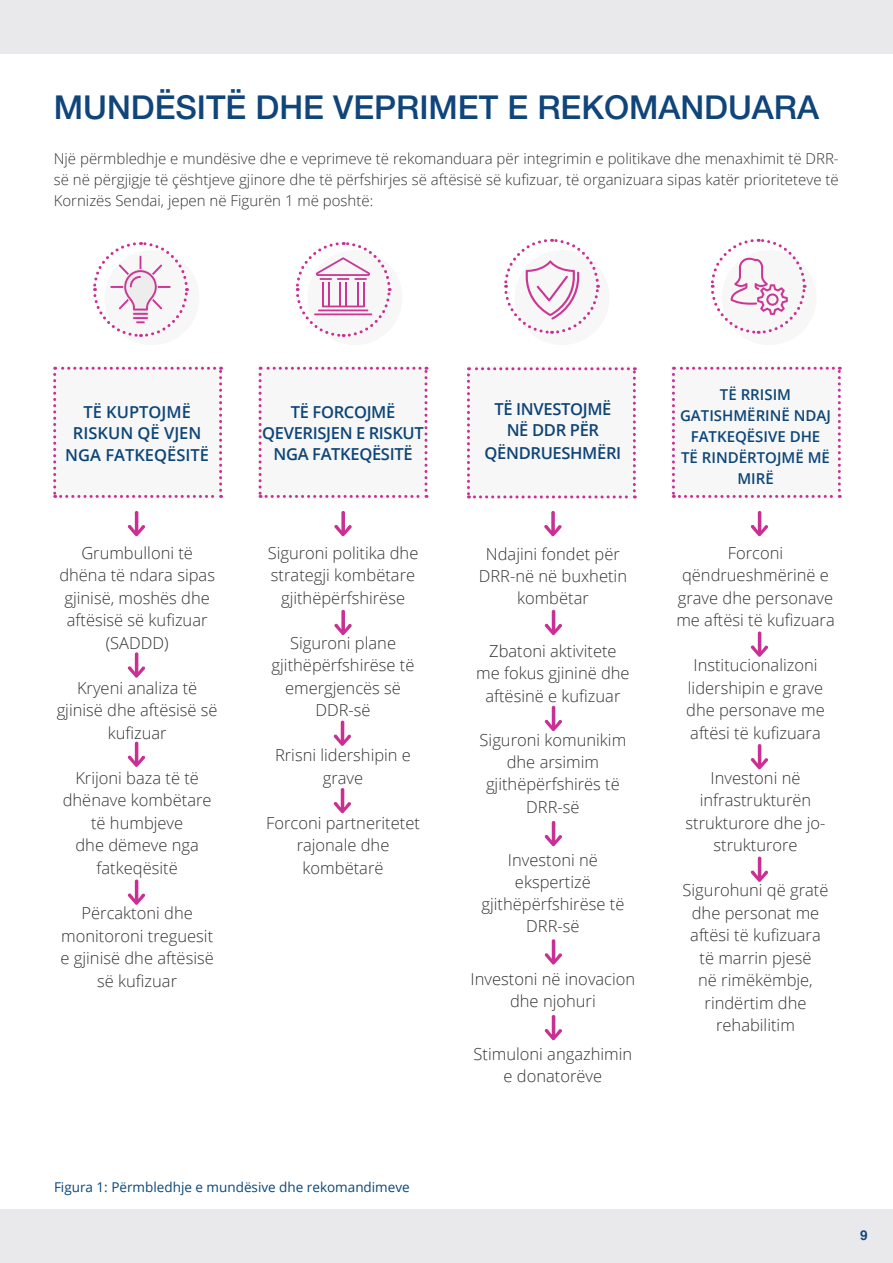
<style>
.page{position:relative;width:893px;height:1263px;background:#fff}
.page>*{position:absolute;margin:0;border:0;box-sizing:border-box;transform-origin:0 0}
.t1{font:500 33px "Helvetica Neue";color:#0f457a}
.t2{font:300 16.5px/22.5px "Open Sans";color:#323332;text-align:center}
.t3{font:600 16.5px/21px "Open Sans";letter-spacing:-.02em;color:#0d4579;text-align:center}
.t4{font:600 16.5px/21px "Open Sans";color:#0d4579;text-align:center}
.t5{font:300 15px/21px "Open Sans";color:#323332;text-align:justify}
.t6{font:600 15px/21px "Open Sans";color:#0d4579;text-align:center}
.t7{font:13.5px "Open Sans";color:#0a477a}
.t8{font:700 13.5px "Helvetica";color:#0f457a}
</style>
<div class="page">
<div style="left:0;top:1209px;width:893px;height:54px;background:#e9e9eb"></div>
<div style="left:0;top:0;width:893px;height:54px;background:#e9e9eb"></div>
<div style="left:104px;top:250px;width:95px;height:95px;background:#f6f7f6;border-radius:50%"></div>
<div style="left:515px;top:250px;width:94px;height:95px;background:#f6f7f6;border-radius:50%"></div>
<div style="left:722px;top:250px;width:95px;height:95px;background:#f6f7f6;border-radius:50%"></div>
<div style="left:307px;top:250px;width:95px;height:95px;background:#f6f7f6;border-radius:50%"></div>
<svg style="left:295px;top:242px;width:97px;height:95px"></svg>
<svg style="left:93px;top:242px;width:96px;height:95px"></svg>
<svg style="left:504px;top:238px;width:96px;height:96px"></svg>
<svg style="left:710px;top:238px;width:97px;height:96px"></svg>
<svg style="left:128px;top:511px;width:17px;height:25px"></svg>
<svg style="left:334px;top:511px;width:18px;height:25px"></svg>
<svg style="left:334px;top:610px;width:18px;height:25px"></svg>
<svg style="left:544px;top:511px;width:18px;height:25px"></svg>
<svg style="left:751px;top:511px;width:17px;height:25px"></svg>
<svg style="left:128px;top:652px;width:17px;height:26px"></svg>
<svg style="left:128px;top:742px;width:17px;height:25px"></svg>
<svg style="left:128px;top:879px;width:17px;height:26px"></svg>
<svg style="left:334px;top:721px;width:17px;height:25px"></svg>
<svg style="left:334px;top:788px;width:17px;height:25px"></svg>
<svg style="left:545px;top:610px;width:17px;height:25px"></svg>
<svg style="left:545px;top:706px;width:17px;height:25px"></svg>
<svg style="left:545px;top:939px;width:17px;height:26px"></svg>
<svg style="left:545px;top:821px;width:17px;height:25px"></svg>
<svg style="left:545px;top:1015px;width:17px;height:25px"></svg>
<svg style="left:751px;top:631px;width:17px;height:26px"></svg>
<svg style="left:751px;top:744px;width:17px;height:25px"></svg>
<svg style="left:751px;top:856px;width:17px;height:26px"></svg>
<div style="left:53px;top:367px;width:169px;height:131px;background:#f6f7f6"></div>
<div style="left:259px;top:367px;width:168px;height:131px;background:#f6f7f6"></div>
<div style="left:467px;top:367px;width:169px;height:131px;background:#f6f7f6"></div>
<div style="left:672px;top:367px;width:169px;height:131px;background:#f6f7f6"></div>
<p class="t1" style="left:54px;top:88px;width:767px">MUNDËSITË DHE VEPRIMET E REKOMANDUARA</p>
<p class="t5" style="left:54px;top:147px;width:786px">Një përmbledhje e mundësive dhe e veprimeve të rekomanduara për integrimin e politikave dhe menaxhimit të DRR&shy;së në përgjigje të çështjeve gjinore dhe të përfshirjes së aftësisë së kufizuar, të organizuara sipas katër prioriteteve të Kornizës Sendai, jepen në Figurën 1 më poshtë:</p>
<p class="t4" style="left:73px;top:401px;width:130px">TË KUPTOJMË<br>RISKUN QË VJEN</p>
<p class="t4" style="left:65px;top:445px;width:145px">NGA FATKEQËSITË</p>
<p class="t2" style="left:59px;top:541px;width:157px">Grumbulloni të dhëna të ndara sipas gjinisë, moshës dhe aftësisë së kufizuar (SADDD)</p>
<p class="t2" style="left:57px;top:676px;width:162px">Kryeni analiza të gjinisë dhe aftësisë së kufizuar</p>
<p class="t2" style="left:63px;top:766px;width:150px">Krijoni baza të të dhënave kombëtare të humbjeve<br>dhe dëmeve nga fatkeqësitë</p>
<p class="t2" style="left:61px;top:901px;width:155px">Përcaktoni dhe monitoroni treguesit e gjinisë dhe aftësisë së kufizuar</p>
<p class="t3" style="left:262px;top:401px;width:163px">TË FORCOJMË<br>QEVERISJEN E RISKUT<br>NGA FATKEQËSITË</p>
<p class="t2" style="left:268px;top:541px;width:152px">Siguroni politika dhe strategji kombëtare gjithëpërfshirëse</p>
<p class="t2" style="left:272px;top:631px;width:144px">Siguroni plane gjithëpërfshirëse të emergjencës së</p>
<p class="t2" style="left:315px;top:699px;width:57px">DDR-së</p>
<p class="t2" style="left:275px;top:744px;width:137px">Rrisni lidershipin e grave</p>
<p class="t2" style="left:266px;top:811px;width:155px">Forconi partneritetet rajonale dhe kombëtarë</p>
<p class="t7" style="left:54px;top:1178px;width:357px">Figura 1: Përmbledhje e mundësive dhe rekomandimeve</p>
<p class="t3" style="left:494px;top:398px;width:119px">TË INVESTOJMË<br>NË DDR PËR</p>
<p class="t3" style="left:485px;top:442px;width:138px">QËNDRUESHMËRI</p>
<p class="t2" style="left:479px;top:542px;width:150px">Ndajini fondet për<br>DRR-në në buxhetin kombëtar</p>
<p class="t2" style="left:476px;top:640px;width:155px">Zbatoni aktivitete me fokus gjininë dhe aftësinë e kufizuar</p>
<p class="t2" style="left:480px;top:728px;width:148px">Siguroni komunikim dhe arsimim gjithëpërfshirës të<br>DRR-së</p>
<p class="t2" style="left:481px;top:848px;width:144px">Investoni në ekspertizë gjithëpërfshirëse të<br>DRR-së</p>
<p class="t2" style="left:471px;top:967px;width:166px">Investoni në inovacion dhe njohuri</p>
<p class="t2" style="left:474px;top:1043px;width:160px">Stimuloni angazhimin e donatorëve</p>
<p class="t6" style="left:680px;top:384px;width:152px">TË RRISIM<br>GATISHMËRINË NDAJ<br>FATKEQËSIVE DHE<br>TË RINDËRTOJMË MË<br>MIRË</p>
<p class="t2" style="left:676px;top:541px;width:160px">Forconi qëndrueshmërinë e grave dhe personave me aftësi të kufizuara</p>
<p class="t2" style="left:686px;top:654px;width:140px">Institucionalizoni lidershipin e grave dhe personave me aftësi të kufizuara</p>
<p class="t2" style="left:685px;top:766px;width:142px">Investoni në infrastrukturën strukturore dhe jo&shy;strukturore</p>
<p class="t2" style="left:683px;top:879px;width:147px">Sigurohuni që gratë dhe personat me aftësi të kufizuara të marrin pjesë<br>në rimëkëmbje, rindërtim dhe rehabilitim</p>
<p class="t8" style="left:860px;top:1224px;width:9px">9</p>
</div>
